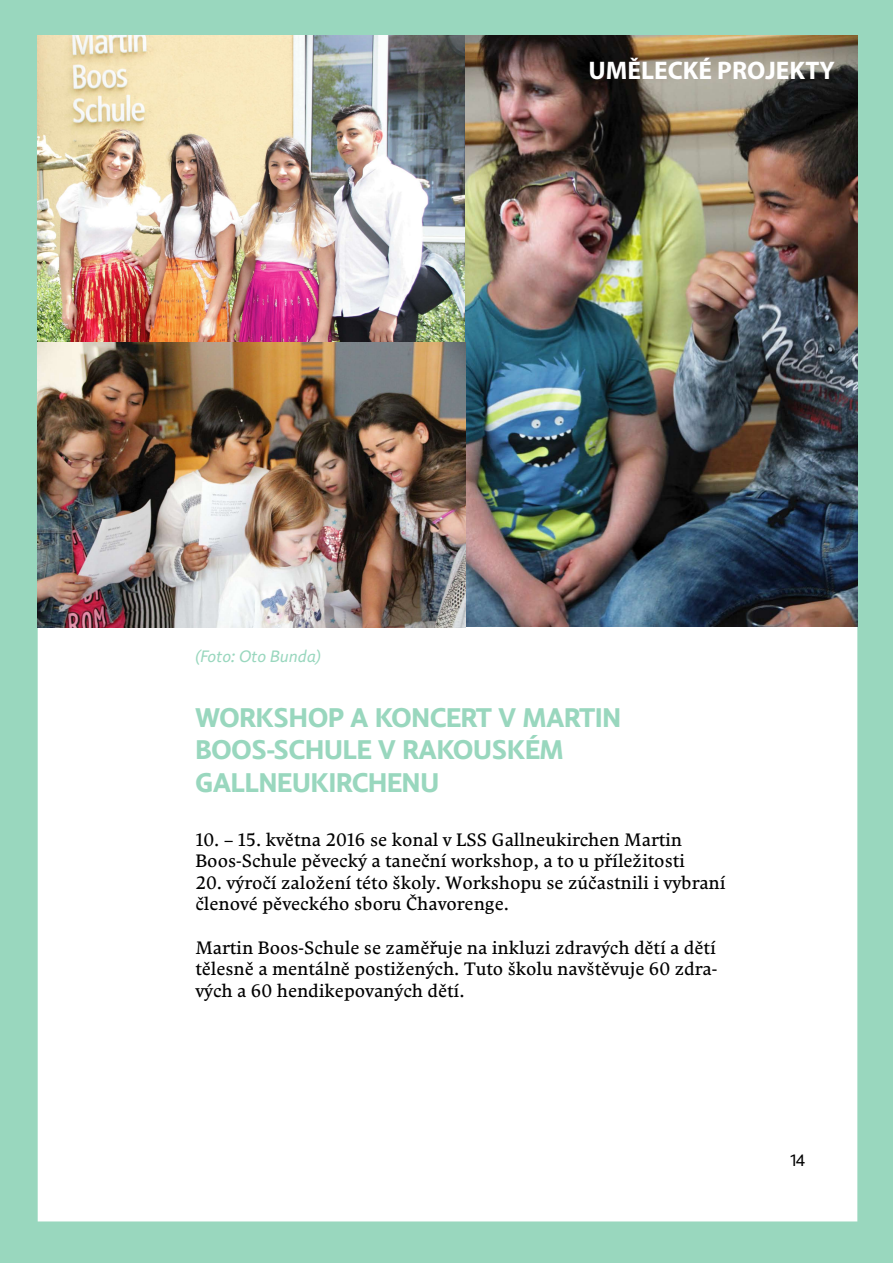
<style>
.page{position:relative;width:893px;height:1263px;background:#99d7be}
.page>*{position:absolute;margin:0;border:0;box-sizing:border-box;transform-origin:0 0}
.t1{font:700 27px/32.4px "Comenia Sans";color:#99d7be}
.t2{font:700 25.5px "Myriad Pro";color:#fff}
.t3{font:18px/21.6px "Comenia Serif";color:#000}
.t4{font:italic 16.5px "Comenia Sans";color:#99d7be}
.t5{font:16.5px "Comenia Sans";color:#000}
</style>
<div class="page">
<div style="left:38px;top:36px;width:819px;height:1185px;background:#fff"></div>
<img style="left:465px;top:36px;width:392px;height:591px">
<img style="left:38px;top:36px;width:427px;height:591px">
<p class="t4" style="left:195px;top:646px;width:127px">(Foto: Oto Bunda)</p>
<p class="t2" style="left:588px;top:56px;width:248px">UMĚLECKÉ PROJEKTY</p>
<p class="t1" style="left:195px;top:702px;width:427px">WORKSHOP A KONCERT V MARTIN<br>BOOS-SCHULE V RAKOUSKÉM<br>GALLNEUKIRCHENU</p>
<p class="t3" style="left:195px;top:828px;width:491px">10. – 15. května 2016 se konal v LSS Gallneukirchen Martin<br>Boos-Schule pěvecký a taneční workshop, a to u příležitosti</p>
<p class="t3" style="left:195px;top:871px;width:532px">20. výročí založení této školy. Workshopu se zúčastnili i vybraní členové pěveckého sboru Čhavorenge.</p>
<p class="t3" style="left:195px;top:936px;width:523px;text-align:justify">Martin Boos-Schule se zaměřuje na inkluzi zdravých dětí a dětí tělesně a mentálně postižených. Tuto školu navštěvuje 60 zdra&shy;vých a 60 hendikepovaných dětí.</p>
<p class="t5" style="left:790px;top:1150px;width:16px">14</p>
</div>
